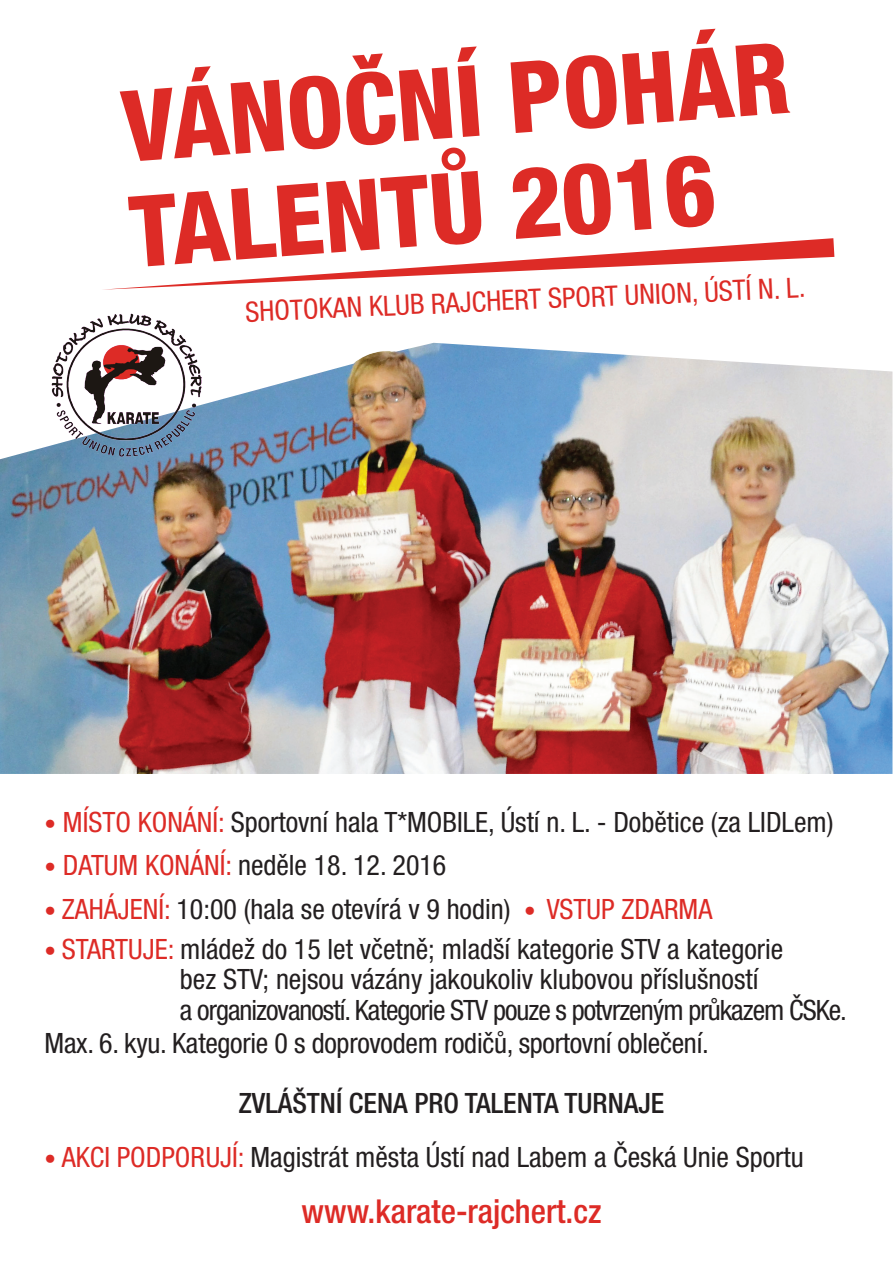
<style>
.page{position:relative;width:893px;height:1263px;background:#fff}
.page>*{position:absolute;margin:0;border:0;box-sizing:border-box;transform-origin:0 0}
.t1{font:800 condensed 99px/105.9px "Helvetica Neue LT Pro";color:#dd2b26}
.t2{font:500 condensed 33px "Helvetica Neue LT Pro";color:#dd2b26}
.t3{font:condensed 28.05px/30.3px "Helvetica Neue LT Pro";color:#231f20}
.t4{font:condensed 28.05px "Helvetica Neue LT Pro";color:#dd2b26}
.t5{font:500 condensed 28.05px "Helvetica Neue LT Pro";color:#231f20}
.s1{font-size:23.1px;color:#dd2b26}
.s2{color:#dd2b26}
</style>
<div class="page">
<img style="left:0;top:343px;width:892px;height:431px">
<img style="left:51px;top:314px;width:150px;height:143px">
<svg style="left:103px;top:238px;width:731px;height:52px"></svg>
<h1 class="t1" style="left:118px;top:71px;width:671px;rotate:-4deg">Vánoční pohár talentů 2016</h1>
<p class="t4" style="left:244px;top:295px;width:17px;rotate:-3deg">SHOTOKAN</p>
<p class="t4" style="left:368px;top:291px;width:93px;rotate:-3deg">KLUB RAJCH</p>
<p class="t4" style="left:500px;top:286px;width:306px;rotate:-3deg">ERT SPO RT UN ION , Ústí n. L.</p>
<p class="t3" style="left:45px;top:806px;width:790px"><span class="s1">•</span> <span class="s2">Místo konání:</span> Sportovní hala T*MOBILE, Ústí n. L. - Dobětice (za LIDLem)</p>
<p class="t3" style="left:45px;top:850px;width:403px"><span class="s1">•</span> <span class="s2">Datum konání:</span> neděle 18. 12. 2016</p>
<p class="t3" style="left:45px;top:893px;width:669px"><span class="s1">•</span> <span class="s2">Zahájení:</span> 10:00 (hala se otevírá v 9 hodin) <span class="s1">•</span> <span class="s2">Vstup ZDARMA</span></p>
<p class="t3" style="left:180px;top:934px;width:669px;text-indent:-135px"><span class="s1">•</span> <span class="s2">Startuje:</span> mládež do 15 let včetně; mladší kategorie STV a kategorie<br>bez STV; nejsou vázány jakoukoliv klubovou příslušností<br>a organizovaností. Kategorie STV pouze s potvrzeným průkazem ČSKe.</p>
<p class="t3" style="left:45px;top:1028px;width:666px">Max. 6. kyu. Kategorie 0 s doprovodem rodičů, sportovní oblečení.</p>
<p class="t5" style="left:239px;top:1087px;width:427px">ZVLÁŠTNÍ CENA PRO TALENTA TURNAJE</p>
<p class="t3" style="left:45px;top:1142px;width:761px"><span class="s1">•</span> <span class="s2">Akci podporují:</span> Magistrát města Ústí nad Labem a Česká Unie Sportu</p>
<p class="t2" style="left:302px;top:1191px;width:302px">WWW.KARATE-RAJCHERT.CZ</p>
</div>
